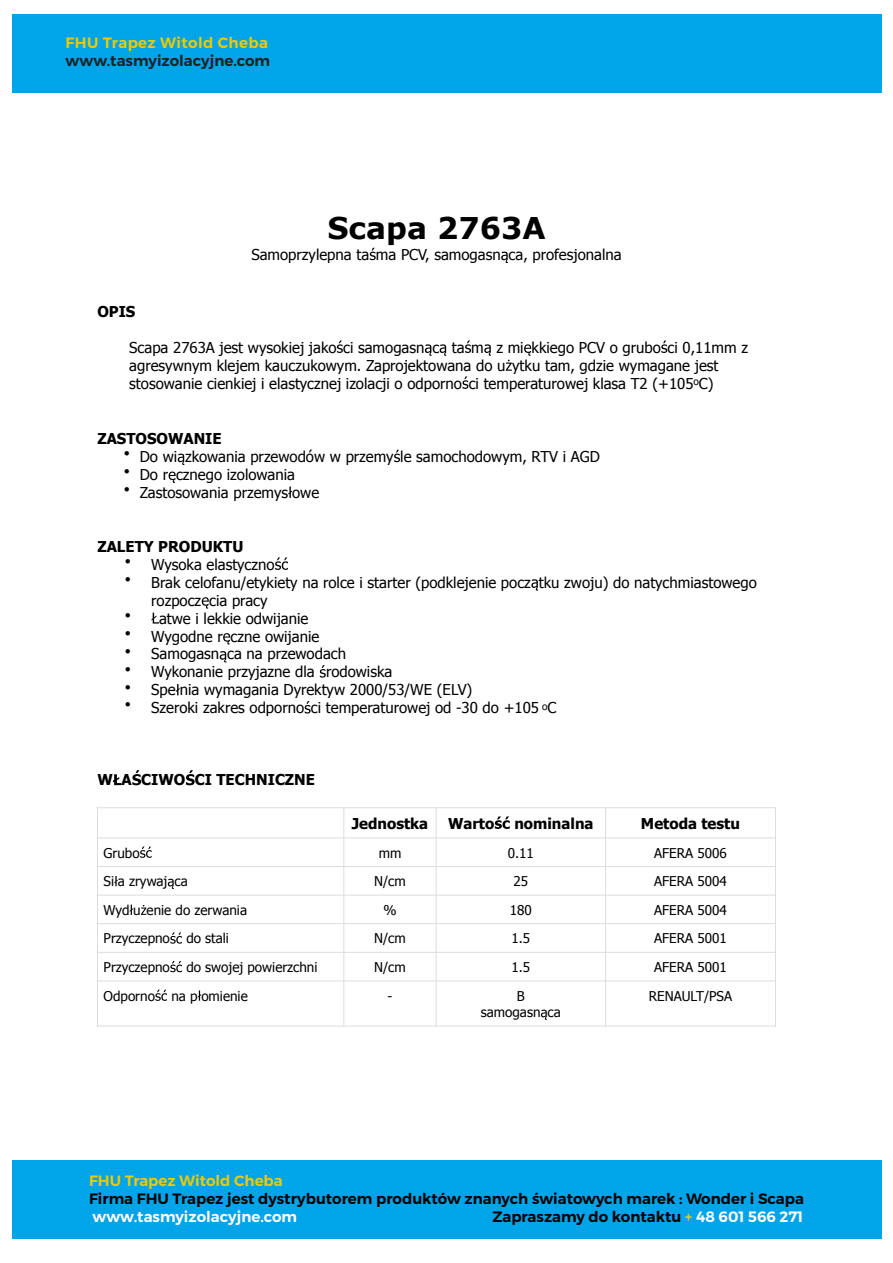
<style>
.page{position:relative;width:893px;height:1263px;background:#fff}
.page>*{position:absolute;margin:0;border:0;box-sizing:border-box;transform-origin:0 0}
.t1{font:700 29.85px "Verdana";color:#000}
.t2{font:15px/18px "Tahoma";color:#000}
.t3{font:600 15px "Montserrat";color:#000}
.t4{font:700 15px "Tahoma";color:#000}
.t5{font:600 15px "Montserrat";color:#fff}
.t6{font:600 15px "Montserrat";color:#212125}
.t7{font:600 15px "Montserrat";color:#f0c900}
.t8{font:600 15px "Montserrat";letter-spacing:.025em;color:#f0c900}
.t9{font:13.5px/16.5px "Tahoma";color:#000;text-align:center}
.s1{color:#f0c900}
.s2{color:#fff}
</style>
<div class="page">
<svg style="left:370px;top:248px;width:6px;height:12px"></svg>
<svg style="left:501px;top:252px;width:7px;height:11px"></svg>
<svg style="left:337px;top:340px;width:6px;height:13px"></svg>
<svg style="left:425px;top:344px;width:7px;height:12px"></svg>
<svg style="left:440px;top:344px;width:6px;height:12px"></svg>
<svg style="left:465px;top:340px;width:6px;height:13px"></svg>
<svg style="left:484px;top:344px;width:7px;height:12px"></svg>
<svg style="left:524px;top:344px;width:7px;height:12px"></svg>
<svg style="left:661px;top:340px;width:6px;height:13px"></svg>
<svg style="left:506px;top:360px;width:6px;height:11px"></svg>
<svg style="left:462px;top:376px;width:6px;height:13px"></svg>
<svg style="left:178px;top:454px;width:6px;height:11px"></svg>
<svg style="left:394px;top:450px;width:6px;height:12px"></svg>
<svg style="left:169px;top:471px;width:7px;height:12px"></svg>
<svg style="left:288px;top:486px;width:4px;height:12px"></svg>
<svg style="left:275px;top:557px;width:13px;height:13px"></svg>
<svg style="left:531px;top:579px;width:7px;height:12px"></svg>
<svg style="left:202px;top:597px;width:7px;height:12px"></svg>
<svg style="left:151px;top:613px;width:8px;height:10px"></svg>
<svg style="left:223px;top:633px;width:7px;height:11px"></svg>
<svg style="left:220px;top:651px;width:6px;height:11px"></svg>
<svg style="left:320px;top:665px;width:6px;height:13px"></svg>
<svg style="left:176px;top:684px;width:4px;height:11px"></svg>
<svg style="left:305px;top:701px;width:6px;height:12px"></svg>
<svg style="left:113px;top:774px;width:8px;height:11px"></svg>
<svg style="left:132px;top:770px;width:9px;height:15px"></svg>
<svg style="left:186px;top:770px;width:9px;height:15px"></svg>
<svg style="left:495px;top:816px;width:15px;height:13px"></svg>
<svg style="left:140px;top:847px;width:12px;height:11px"></svg>
<svg style="left:114px;top:876px;width:4px;height:10px"></svg>
<svg style="left:168px;top:879px;width:6px;height:10px"></svg>
<svg style="left:130px;top:905px;width:3px;height:10px"></svg>
<svg style="left:141px;top:905px;width:5px;height:10px"></svg>
<svg style="left:170px;top:932px;width:12px;height:12px"></svg>
<svg style="left:170px;top:961px;width:12px;height:11px"></svg>
<svg style="left:155px;top:990px;width:12px;height:11px"></svg>
<svg style="left:198px;top:990px;width:3px;height:11px"></svg>
<svg style="left:541px;top:1010px;width:6px;height:10px"></svg>
<hr style="left:344px;top:807px;width:1px;height:220px;background:#ddd">
<hr style="left:436px;top:807px;width:1px;height:220px;background:#ddd">
<hr style="left:605px;top:807px;width:1px;height:220px;background:#ddd">
<hr style="left:97px;top:838px;width:679px;height:1px;background:#ddd">
<hr style="left:97px;top:866px;width:679px;height:1px;background:#ddd">
<hr style="left:97px;top:895px;width:679px;height:1px;background:#ddd">
<hr style="left:97px;top:923px;width:679px;height:1px;background:#ddd">
<hr style="left:97px;top:952px;width:679px;height:1px;background:#ddd">
<hr style="left:97px;top:981px;width:679px;height:1px;background:#ddd">
<hr style="left:97px;top:807px;width:1px;height:220px;background:#ddd">
<hr style="left:775px;top:807px;width:1px;height:220px;background:#ddd">
<hr style="left:97px;top:807px;width:679px;height:1px;background:#ddd">
<hr style="left:97px;top:1026px;width:679px;height:1px;background:#ddd">
<div style="left:12px;top:1160px;width:869px;height:78px;background:#00a4e8"></div>
<div style="left:12px;top:14px;width:869px;height:78px;background:#00a4e8"></div>
<p class="t8" style="left:66px;top:34px;width:204px">FHU Trapez Witold Cheba</p>
<p class="t6" style="left:66px;top:52px;width:206px">www.tasmyizolacyjne.com</p>
<h1 class="t1" style="left:327px;top:207px;width:220px">Scapa 2763A</h1>
<p class="t2" style="left:251px;top:245px;width:372px">Samoprzylepna ta ma PCV, samogasn ca, profesjonalna</p>
<p class="t4" style="left:97px;top:301px;width:40px">OPIS</p>
<p class="t2" style="left:129px;top:338px;width:620px">Scapa 2763A jest wysokiej jako ci samogasn c ta m z mi kkiego PCV o grubo ci 0,11mm z agresywnym klejem kauczukowym. Zaprojektowana do u ytku tam, gdzie wymagane jest stosowanie cienkiej i elastycznej izolacji o odporno ci temperaturowej klasa T2 (+105<sup>o</sup>C)</p>
<p class="t4" style="left:97px;top:428px;width:126px">ZASTOSOWANIE</p>
<p class="t2" style="left:124px;top:447px;width:478px">• Do wi zkowania przewodów w przemy le samochodowym, RTV i AGD</p>
<p class="t2" style="left:124px;top:465px;width:173px">• Do r cznego izolowania</p>
<p class="t2" style="left:124px;top:483px;width:197px">• Zastosowania przemys owe</p>
<p class="t4" style="left:97px;top:536px;width:148px">ZALETY PRODUKTU</p>
<p class="t2" style="left:124px;top:555px;width:152px">• Wysoka elastyczno</p>
<p class="t2" style="left:151px;top:572px;width:607px;text-indent:-27px">• Brak celofanu/etykiety na rolce i starter (podklejenie pocz tku zwoju) do natychmiastowego rozpocz cia pracy</p>
<p class="t2" style="left:124px;top:608px;width:186px">• atwe i lekkie odwijanie</p>
<p class="t2" style="left:124px;top:626px;width:197px">• Wygodne r czne owijanie</p>
<p class="t2" style="left:124px;top:644px;width:223px">• Samogasn ca na przewodach</p>
<p class="t2" style="left:124px;top:662px;width:270px">• Wykonanie przyjazne dla rodowiska</p>
<p class="t2" style="left:124px;top:680px;width:349px">• Spe nia wymagania Dyrektyw 2000/53/WE (ELV)</p>
<p class="t2" style="left:124px;top:698px;width:434px">• Szeroki zakres odporno ci temperaturowej od -30 do +105 <sup>o</sup>C</p>
<p class="t4" style="left:97px;top:769px;width:219px">W A CIWO CI TECHNICZNE</p>
<p class="t4" style="left:352px;top:813px;width:78px">Jednostka</p>
<p class="t4" style="left:448px;top:813px;width:48px">Warto</p>
<p class="t4" style="left:514px;top:813px;width:81px">nominalna</p>
<p class="t4" style="left:641px;top:813px;width:101px">Metoda testu</p>
<p class="t9" style="left:104px;top:844px;width:38px">Grubo</p>
<p class="t9" style="left:379px;top:844px;width:24px">mm</p>
<p class="t9" style="left:508px;top:844px;width:28px">0.11</p>
<p class="t9" style="left:654px;top:844px;width:74px">AFERA 5006</p>
<p class="t9" style="left:104px;top:872px;width:86px">Si a zrywaj ca</p>
<p class="t9" style="left:374px;top:872px;width:33px">N/cm</p>
<p class="t9" style="left:513px;top:872px;width:16px">25</p>
<p class="t9" style="left:654px;top:872px;width:74px">AFERA 5004</p>
<p class="t9" style="left:104px;top:901px;width:145px">Wyd u enie do zerwania</p>
<p class="t9" style="left:383px;top:901px;width:15px">%</p>
<p class="t9" style="left:510px;top:901px;width:24px">180</p>
<p class="t9" style="left:654px;top:901px;width:74px">AFERA 5004</p>
<p class="t9" style="left:104px;top:930px;width:127px">Przyczepno do stali</p>
<p class="t9" style="left:374px;top:930px;width:33px">N/cm</p>
<p class="t9" style="left:511px;top:930px;width:20px">1.5</p>
<p class="t9" style="left:654px;top:930px;width:74px">AFERA 5001</p>
<p class="t9" style="left:104px;top:958px;width:215px">Przyczepno do swojej powierzchni</p>
<p class="t9" style="left:374px;top:958px;width:33px">N/cm</p>
<p class="t9" style="left:511px;top:958px;width:20px">1.5</p>
<p class="t9" style="left:654px;top:958px;width:74px">AFERA 5001</p>
<p class="t9" style="left:104px;top:987px;width:146px">Odporno na p omienie</p>
<p class="t9" style="left:388px;top:987px;width:6px">-</p>
<p class="t9" style="left:481px;top:987px;width:82px">B<br>samogasn ca</p>
<p class="t9" style="left:649px;top:987px;width:85px">RENAULT/PSA</p>
<p class="t7" style="left:89px;top:1172px;width:195px">FHU Trapez Witold Cheba</p>
<p class="t3" style="left:89px;top:1190px;width:716px">Firma FHU Trapez jest dystrybutorem produktów znanych światowych marek : Wonder i Scapa</p>
<p class="t5" style="left:93px;top:1208px;width:206px">www.tasmyizolacyjne.com</p>
<p class="t3" style="left:492px;top:1208px;width:312px">Zapraszamy do kontaktu <span class="s1">+</span> <span class="s2">48 601 566 271</span></p>
</div>
